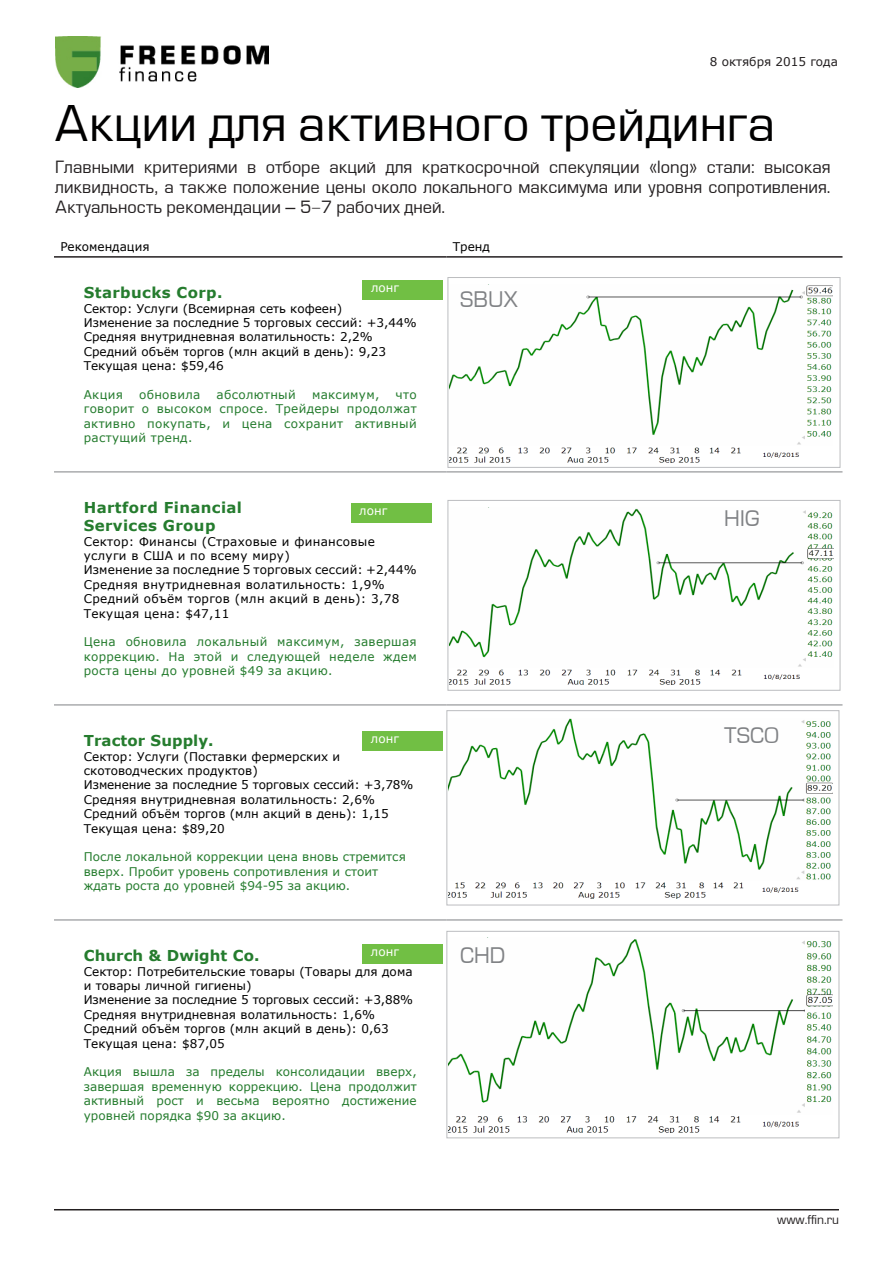
<style>
.page{position:relative;width:893px;height:1263px;background:#fff}
.page>*{position:absolute;margin:0;border:0;box-sizing:border-box;transform-origin:0 0}
.t1{font:48px "Europe Normal";color:#010000}
.t2{font:21px "Europe Normal";color:#808285}
.t3{font:16.5px/19.8px "Europe Normal";color:#231f20;text-align:justify}
.t4{font:700 15px "Verdana";letter-spacing:.025em;color:#257c2e}
.t5{font:700 15px "Verdana";letter-spacing:.005em;color:#257c2e}
.t6{font:12px/14.4px "Verdana";letter-spacing:.005em;color:#010000}
.t7{font:12px/14.4px "Verdana";letter-spacing:.005em;color:#257c2e;text-align:justify}
.t8{font:12px/14.4px "Verdana";letter-spacing:.025em;color:#010000}
.t9{font:12px "Verdana";letter-spacing:.025em;color:#257c2e}
.t10{font:12px "Verdana";color:#231f20}
.t11{font:12px "Verdana";color:#fff}
.t12{font:12px "Europe Normal";color:#231f20}
</style>
<div class="page">
<hr style="left:54px;top:1209px;width:785px;height:1px;background:#231f20">
<hr style="left:54px;top:256px;width:392px;height:2px;background:#231f20">
<hr style="left:446px;top:256px;width:396px;height:2px;background:#231f20">
<hr style="left:54px;top:472px;width:392px;height:1px;background:#808285">
<hr style="left:446px;top:472px;width:396px;height:1px;background:#808285">
<hr style="left:54px;top:705px;width:392px;height:1px;background:#808285">
<hr style="left:446px;top:705px;width:396px;height:1px;background:#808285">
<hr style="left:54px;top:920px;width:392px;height:1px;background:#808285">
<hr style="left:446px;top:920px;width:396px;height:1px;background:#808285">
<img style="left:450px;top:285px;width:383px;height:178px">
<div style="left:448px;top:277px;width:392px;height:191px;border:1px solid #bcbdc0"></div>
<img style="left:450px;top:508px;width:384px;height:177px">
<div style="left:448px;top:500px;width:392px;height:191px;border:1px solid #bcbdc0"></div>
<img style="left:449px;top:718px;width:384px;height:181px">
<div style="left:446px;top:710px;width:393px;height:195px;border:1px solid #bcbdc0"></div>
<img style="left:449px;top:939px;width:384px;height:194px">
<div style="left:446px;top:931px;width:393px;height:207px;border:1px solid #bcbdc0"></div>
<div style="left:351px;top:503px;width:80px;height:20px;background:#71bf44"></div>
<div style="left:362px;top:280px;width:81px;height:20px;background:#71bf44"></div>
<div style="left:362px;top:731px;width:81px;height:20px;background:#71bf44"></div>
<div style="left:362px;top:944px;width:81px;height:19px;background:#71bf44"></div>
<img style="left:55px;top:36px;width:213px;height:51px">
<p class="t10" style="left:710px;top:53px;width:130px">8 октября 2015 года</p>
<p class="t1" style="left:54px;top:98px;width:723px">Акции для активного трейдинга</p>
<p class="t3" style="left:55px;top:158px;width:777px">Главными критериями в отборе акций для краткосрочной спекуляции «long» стали: высокая ликвидность, а также положение цены около локального максимума или уровня сопротивления.<br>Актуальность рекомендации – 5-7 рабочих дней.</p>
<p class="t6" style="left:60px;top:239px;width:91px">Рекомендация</p>
<p class="t6" style="left:453px;top:239px;width:39px">Тренд</p>
<p class="t4" style="left:84px;top:282px;width:140px">Starbucks Corp.</p>
<p class="t6" style="left:84px;top:301px;width:260px">Сектор: Услуги (Всемирная сеть кофеен)</p>
<p class="t6" style="left:84px;top:315px;width:334px">Изменение за последние 5 торговых сессий: +3,44%</p>
<p class="t6" style="left:84px;top:330px;width:290px">Средняя внутридневная волатильность: 2,2%</p>
<p class="t6" style="left:84px;top:344px;width:304px">Средний объём торгов (млн акций в день): 9,23</p>
<p class="t6" style="left:84px;top:358px;width:141px">Текущая цена: $59,46</p>
<p class="t7" style="left:84px;top:387px;width:41px">Акция</p>
<p class="t9" style="left:139px;top:386px;width:63px">обновила</p>
<p class="t9" style="left:217px;top:386px;width:81px">абсолютный</p>
<p class="t9" style="left:312px;top:386px;width:69px">максимум,</p>
<p class="t11" style="left:371px;top:280px;width:30px">лонг</p>
<p class="t2" style="left:460px;top:288px;width:59px">SBUX</p>
<p class="t7" style="left:84px;top:387px;width:334px;text-indent:312px">что говорит о высоком спросе. Трейдеры продолжат активно покупать, и цена сохранит активный растущий тренд.</p>
<p class="t4" style="left:84px;top:497px;width:160px">Hartford Financial</p>
<p class="t4" style="left:84px;top:515px;width:133px">Services Group</p>
<p class="t8" style="left:84px;top:534px;width:293px">Сектор: Финансы (Страховые и финансовые услуги в США и по всему миру)</p>
<p class="t6" style="left:84px;top:563px;width:334px">Изменение за последние 5 торговых сессий: +2,44%</p>
<p class="t8" style="left:84px;top:577px;width:302px">Средняя внутридневная волатильность: 1,9%</p>
<p class="t8" style="left:84px;top:591px;width:317px">Средний объём торгов (млн акций в день): 3,78</p>
<p class="t8" style="left:84px;top:606px;width:147px">Текущая цена: $47,11</p>
<p class="t7" style="left:84px;top:635px;width:334px">Цена обновила локальный максимум, завершая коррекцию. На этой и следующей неделе ждем роста цены до уровней $49 за акцию.</p>
<p class="t11" style="left:359px;top:502px;width:30px">лонг</p>
<p class="t5" style="left:84px;top:730px;width:131px">Tractor Supply.</p>
<p class="t6" style="left:84px;top:749px;width:258px">Сектор: Услуги (Поставки фермерских и скотоводческих продуктов)</p>
<p class="t6" style="left:84px;top:778px;width:331px">Изменение за последние 5 торговых сессий: +3,78%</p>
<p class="t6" style="left:84px;top:792px;width:293px">Средняя внутридневная волатильность: 2,6%</p>
<p class="t6" style="left:84px;top:806px;width:307px">Средний объём торгов (млн акций в день): 1,15</p>
<p class="t6" style="left:84px;top:821px;width:143px">Текущая цена: $89,20</p>
<p class="t7" style="left:84px;top:850px;width:324px;text-align:left">После локальной коррекции цена вновь стремится вверх. Пробит уровень сопротивления и стоит ждать роста до уровней $94-95 за акцию.</p>
<p class="t11" style="left:371px;top:731px;width:30px">лонг</p>
<p class="t11" style="left:371px;top:943px;width:30px">лонг</p>
<p class="t5" style="left:84px;top:945px;width:177px">Church &amp; Dwight Co.</p>
<p class="t6" style="left:84px;top:964px;width:330px">Сектор: Потребительские товары (Товары для дома и товары личной гигиены)</p>
<p class="t6" style="left:84px;top:993px;width:331px">Изменение за последние 5 торговых сессий: +3,88%</p>
<p class="t6" style="left:84px;top:1007px;width:293px">Средняя внутридневная волатильность: 1,6%</p>
<p class="t6" style="left:84px;top:1021px;width:307px">Средний объём торгов (млн акций в день): 0,63</p>
<p class="t6" style="left:84px;top:1036px;width:143px">Текущая цена: $87,05</p>
<p class="t7" style="left:84px;top:1065px;width:334px">Акция вышла за пределы консолидации вверх, завершая временную коррекцию. Цена продолжит активный рост и весьма вероятно достижение уровней порядка $90 за акцию.</p>
<p class="t2" style="left:460px;top:944px;width:47px">CHD</p>
<p class="t2" style="left:724px;top:507px;width:37px">HIG</p>
<p class="t2" style="left:724px;top:725px;width:56px">TSCO</p>
<p class="t12" style="left:777px;top:1213px;width:63px">www.ffin.ru</p>
</div>
